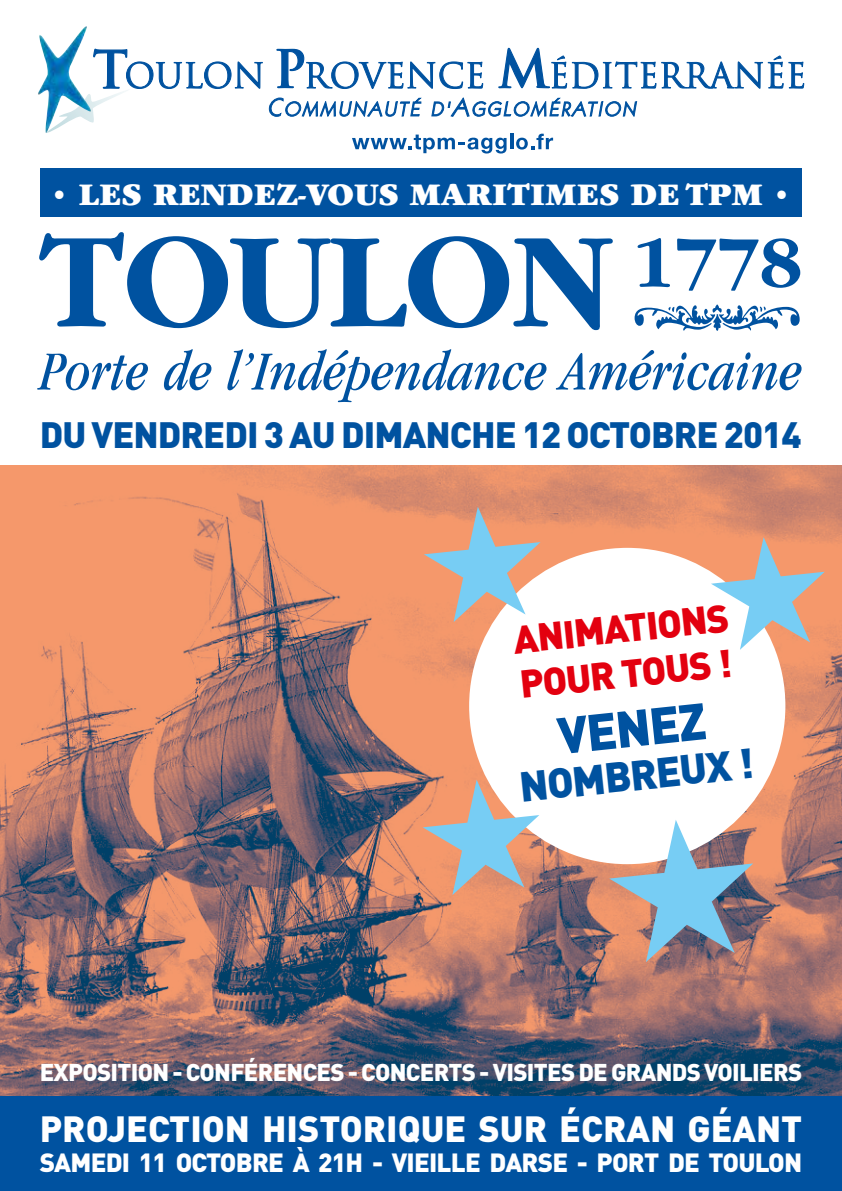
<style>
.page{position:relative;width:842px;height:1191px;background:#fff}
.page>*{position:absolute;margin:0;border:0;box-sizing:border-box;transform-origin:0 0}
.t1{font:700 140.6px "Garamond";color:#0052a0}
.t2{font:700 75.6px "Garamond";color:#0052a0}
.t3{font:italic condensed 56.8px "Garamond";letter-spacing:.005em;color:#0052a0}
.t4{font:900 50.6px "DIN";color:#0052a0}
.t5{font:900 41.4px "DIN";color:#0052a0}
.t6{font:900 38.4px/45px "DIN";color:#e3000f}
.t7{font:900 36.2px "DIN";letter-spacing:-.025em;color:#0052a0}
.t8{font:900 36px "DIN";color:#fff}
.t9{font:900 32.8px "Garamond";color:#fff}
.t10{font:900 26px "DIN";letter-spacing:-.03em;color:#fff}
.t11{font:900 24px "DIN";letter-spacing:-.03em;color:#fff}
</style>
<div class="page">
<img style="left:0;top:465px;width:842px;height:631px">
<div style="left:0;top:1096px;width:842px;height:95px;background:#0052a0"></div>
<div style="left:469px;top:548px;width:316px;height:316px;background:#fff;border-radius:50%"></div>
<div style="left:40px;top:169px;width:762px;height:48px;background:#0052a0"></div>
<svg style="left:92px;top:48px;width:171px;height:75px"></svg>
<svg style="left:269px;top:47px;width:535px;height:70px"></svg>
<img style="left:38px;top:26px;width:54px;height:107px">
<svg style="left:352px;top:135px;width:154px;height:18px"></svg>
<hr style="left:510px;top:134px;width:3px;height:15px;background:#0052a0">
<svg style="left:516px;top:134px;width:37px;height:16px"></svg>
<svg style="left:706px;top:530px;width:126px;height:122px"></svg>
<svg style="left:604px;top:810px;width:158px;height:155px"></svg>
<svg style="left:418px;top:499px;width:130px;height:398px"></svg>
<h3 class="t9" style="left:51px;top:177px;width:740px">• LES RENDEZ-VOUS MARITIMES DE TPM •</h3>
<h2 class="t2" style="left:632px;top:223px;width:171px">1778</h2>
<h1 class="t1" style="left:40px;top:207px;width:575px">TOULON</h1>
<h3 class="t3" style="left:40px;top:340px;width:763px">Porte de l’Indépendance Américaine</h3>
<h3 class="t7" style="left:40px;top:413px;width:763px">DU VENDREDI 3 AU DIMANCHE 12 OCTOBRE 2014</h3>
<h3 class="t6" style="left:511px;top:617px;width:218px;rotate:-6deg">ANIMATIONS<br>POUR TOUS !</h3>
<h3 class="t4" style="left:554px;top:706px;width:150px;rotate:-6deg">VENEZ</h3>
<h3 class="t5" style="left:517px;top:762px;width:237px;rotate:-6deg">NOMBREUX !</h3>
<p class="t11" style="left:40px;top:1058px;width:764px">EXPOSITION - CONFÉRENCES - CONCERTS - VISITES DE GRANDS VOILIERS</p>
<h3 class="t8" style="left:40px;top:1107px;width:764px">PROJECTION HISTORIQUE SUR ÉCRAN GÉANT</h3>
<p class="t10" style="left:40px;top:1146px;width:764px">SAMEDI 11 OCTOBRE À 21H - VIEILLE DARSE - PORT DE TOULON</p>
</div>
